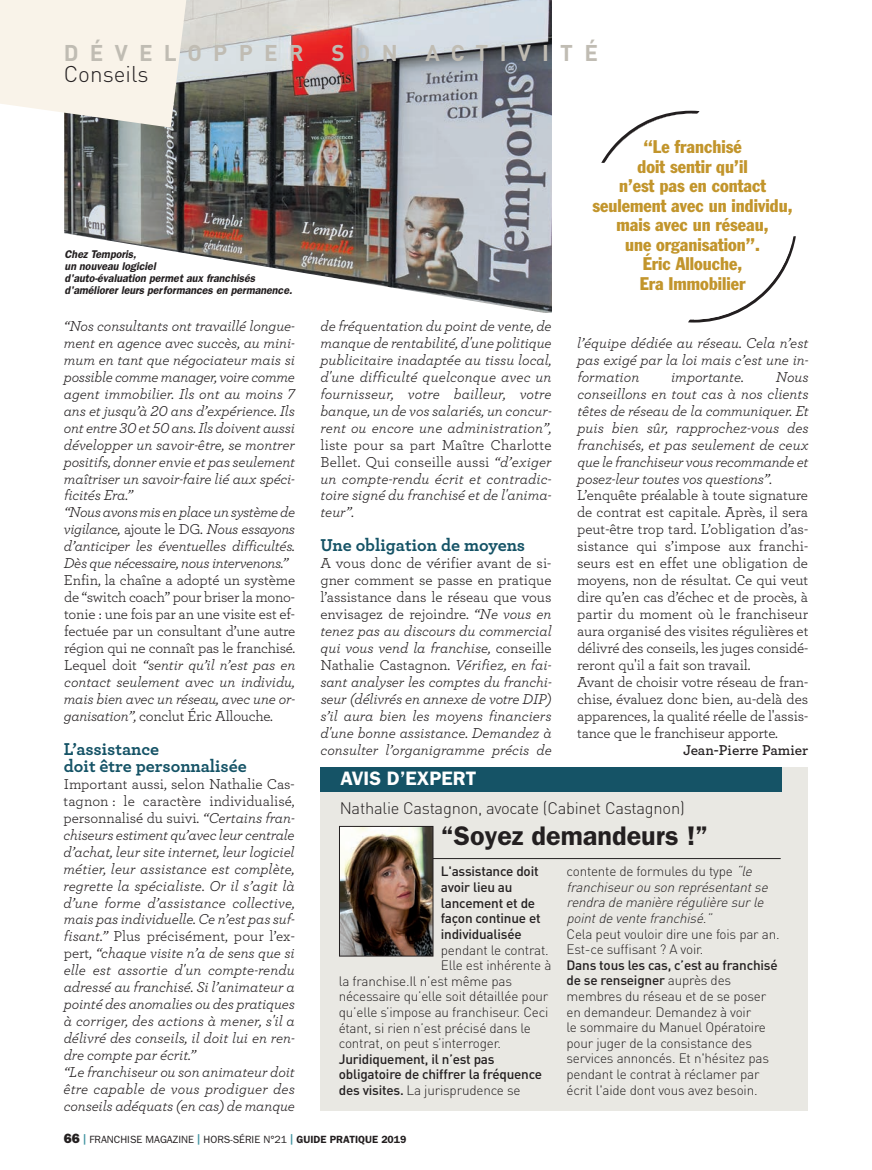
<style>
.page{position:relative;width:872px;height:1170px;background:#fff}
.page>*{position:absolute;margin:0;border:0;box-sizing:border-box;transform-origin:0 0}
.t1{font:600 27px "Franklin Gothic";color:#231f20}
.t2{font:700 22.5px "DIN";letter-spacing:.5em;color:#c0bcb3}
.t3{font:300 22.5px "DIN";color:#231f20}
.t4{font:600 19.5px "Franklin Gothic";color:#fff}
.t5{font:condensed 18px/19.5px "Franklin Gothic";color:#c2952c;text-align:center}
.t6{font:18px/17px "Archer Bold LF";color:#155366}
.t7{font:300 16.5px "DIN";letter-spacing:-.015em;color:#231f20}
.t8{font:15px/17px "Archer Book LF Italic";letter-spacing:-.01em;color:#231f20;text-align:justify}
.t9{font:15px/17px "Archer Book LF";letter-spacing:-.005em;color:#231f20;text-align:justify}
.t10{font:15px "Archer Semibold LF";color:#231f20}
.t11{font:300 13.5px/15.6px "DIN";letter-spacing:-.015em;color:#231f20}
.t12{font:500 13.5px/15.6px "DIN";letter-spacing:-.015em;color:#231f20}
.t13{font:italic 300 13.5px/15.6px "DIN";color:#231f20}
.t14{font:italic 600 11.25px/12px "Franklin Gothic";letter-spacing:-.005em;color:#231f20;scale:.95 1}
.t15{font:10.5px "Franklin Gothic";color:#231f20}
.s1{font-family:"Archer Book LF"}
.s2{font-family:"Archer Book LF Italic"}
.s3{font-weight:300}
.s4{font-style:normal}
.s5{font-weight:500}
.s6{font-weight:800;font-size:13.5px}
.s7{font-weight:600;color:#4193a0}
.s8{font-weight:600}
</style>
<div class="page">
<img style="left:64px;top:0;width:488px;height:313px">
<svg style="left:601px;top:111px;width:98px;height:52px"></svg>
<svg style="left:688px;top:236px;width:108px;height:86px"></svg>
<div style="left:589px;top:114px;width:206px;height:205px;background:#fff;border-radius:50%"></div>
<div style="left:320px;top:767px;width:488px;height:343px;background:#e9e8e3"></div>
<div style="left:320px;top:767px;width:462px;height:24px;background:#155366"></div>
<hr style="left:373px;top:858px;width:407px;height:1px;background:#231f20">
<img style="left:341px;top:828px;width:90px;height:126px">
<div style="left:339px;top:826px;width:94px;height:130px;border:1px solid #231f20"></div>
<svg style="left:0;top:0;width:189px;height:128px"></svg>
<h2 class="t2" style="left:64px;top:40px;width:535px">DÉVELOPPER SON ACTIVITÉ</h2>
<h2 class="t3" style="left:64px;top:61px;width:86px">Conseils</h2>
<p class="t14" style="left:65px;top:248px;width:241px">Chez Temporis,<br>un nouveau logiciel<br>d'auto-évaluation permet aux franchisés d'améliorer leurs performances en permanence.</p>
<p class="t8" style="left:64px;top:319px;width:233px;text-align:left">“Nos consultants ont travaillé longue&shy;ment en agence avec succès, au mini&shy;mum en tant que négociateur mais si possible comme manager, voire comme agent immobilier. Ils ont au moins 7 ans et jusqu’à 20 ans d’expérience. Ils ont entre 30 et 50 ans. Ils doivent aussi développer un savoir-être, se montrer positifs, donner envie et pas seulement maîtriser un savoir-faire lié aux spéci&shy;ficités Era.”<br>“Nous avons mis en place un système de vigilance, <span class="s1">ajoute le DG.</span> Nous essayons d’anticiper les éventuelles difficultés.<br>Dès que nécessaire, nous intervenons.”</p>
<p class="t9" style="left:64px;top:573px;width:233px">Enfin, la chaîne a adopté un système de “switch coach” pour briser la mono&shy;tonie : une fois par an une visite est ef&shy;fectuée par un consultant d’une autre région qui ne connaît pas le franchisé.</p>
<p class="t8" style="left:64px;top:658px;width:233px"><span class="s1">Lequel doit</span> “sentir qu’il n’est pas en contact seulement avec un individu, mais bien avec un réseau, avec une or-</p>
<p class="t9" style="left:64px;top:709px;width:211px"><span class="s2">ganisation”,</span> conclut Éric Allouche.</p>
<p class="t6" style="left:64px;top:742px;width:184px">L’assistance<br>doit être personnalisée</p>
<p class="t9" style="left:64px;top:776px;width:233px">Important aussi, selon Nathalie Cas&shy;tagnon : le caractère individualisé, personnalisé du suivi. <span class="s2">“Certains fran-</span></p>
<p class="t8" style="left:64px;top:827px;width:233px">chiseurs estiment qu’avec leur centrale d’achat, leur site internet, leur logiciel métier, leur assistance est complète, regrette la spécialiste. Or il s’agit là d’une forme d’assistance collective, mais pas individuelle. Ce n’est pas suf-</p>
<p class="t9" style="left:64px;top:929px;width:232px"><span class="s2">fisant.”</span> Plus précisément, pour l’ex-</p>
<p class="t8" style="left:64px;top:946px;width:233px;text-align:left"><span class="s1">pert,</span> “chaque visite n’a de sens que si elle est assortie d'un compte-rendu adressé au franchisé. Si l’animateur a pointé des anomalies ou des pratiques à corriger, des actions à mener, s'il a délivré des conseils, il doit lui en ren&shy;dre compte par écrit.”<br>“Le franchiseur ou son animateur doit être capable de vous prodiguer des conseils adéquats (en cas) de manque</p>
<p class="t8" style="left:320px;top:319px;width:233px">de fréquentation du point de vente, de manque de rentabilité, d'une politique publicitaire inadaptée au tissu local, d'une difficulté quelconque avec un fournisseur, votre bailleur, votre banque, un de vos salariés, un concur&shy;rent ou encore une administration”,</p>
<p class="t9" style="left:320px;top:437px;width:233px">liste pour sa part Maître Charlotte<br>Bellet. Qui conseille aussi <span class="s2">“d’exiger</span></p>
<p class="t8" style="left:320px;top:471px;width:233px">un compte-rendu écrit et contradic&shy;toire signé du franchisé et de l'anima&shy;teur”.</p>
<p class="t6" style="left:320px;top:538px;width:206px">Une obligation de moyens</p>
<p class="t9" style="left:320px;top:556px;width:233px">A vous donc de vérifier avant de si&shy;gner comment se passe en pratique l’assistance dans le réseau que vous envisagez de rejoindre. <span class="s2">“Ne vous en</span></p>
<p class="t8" style="left:320px;top:624px;width:233px">tenez pas au discours du commercial qui vous vend la franchise, <span class="s1">conseille</span></p>
<p class="t9" style="left:320px;top:658px;width:232px">Nathalie Castagnon. <span class="s2">Vérifiez, en fai-</span></p>
<p class="t8" style="left:320px;top:675px;width:233px">sant analyser les comptes du franchi&shy;seur (délivrés en annexe de votre DIP) s’il aura bien les moyens financiers d'une bonne assistance. Demandez à consulter l’organigramme précis de</p>
<h3 class="t4" style="left:340px;top:766px;width:137px">AVIS D’EXPERT</h3>
<p class="t5" style="left:592px;top:138px;width:202px">“Le franchisé<br>doit sentir qu’il<br>n’est pas en contact seulement avec un individu, mais avec un réseau,<br>une organisation”.<br>Éric Allouche,<br>Era Immobilier</p>
<p class="t8" style="left:577px;top:336px;width:233px">l’équipe dédiée au réseau. Cela n’est pas exigé par la loi mais c’est une in&shy;formation</p>
<p class="t8" style="left:577px;top:370px;width:233px;text-indent:198px">Nous conseillons en tout cas à nos clients têtes de réseau de la communiquer. Et puis bien sûr, rapprochez-vous des franchisés, et pas seulement de ceux que le franchiseur vous recommande et posez-leur toutes vos questions”.</p>
<p class="t9" style="left:577px;top:488px;width:233px;text-align:left">L’enquête préalable à toute signature de contrat est capitale. Après, il sera peut-être trop tard. L’obligation d’as&shy;sistance qui s’impose aux franchi&shy;seurs est en effet une obligation de moyens, non de résultat. Ce qui veut dire qu’en cas d’échec et de procès, à partir du moment où le franchiseur aura organisé des visites régulières et délivré des conseils, les juges considé&shy;reront qu'il a fait son travail.<br>Avant de choisir votre réseau de fran&shy;chise, évaluez donc bien, au-delà des apparences, la qualité réelle de l'assis&shy;tance que le franchiseur apporte.</p>
<p class="t10" style="left:683px;top:745px;width:127px">Jean-Pierre Pamier</p>
<p class="t8" style="left:671px;top:370px;width:74px">importante.</p>
<p class="t7" style="left:340px;top:799px;width:346px">Nathalie Castagnon, avocate (Cabinet Castagnon)</p>
<h1 class="t1" style="left:441px;top:820px;width:269px">“Soyez demandeurs !”</h1>
<p class="t12" style="left:441px;top:863px;width:101px">L'assistance doit avoir lieu au lancement et de façon continue et individualisée</p>
<p class="t11" style="left:441px;top:941px;width:109px">pendant le contrat.</p>
<p class="t11" style="left:441px;top:957px;width:112px">Elle est inhérente à</p>
<p class="t11" style="left:339px;top:973px;width:175px">la franchise.Il n’est même pas</p>
<p class="t11" style="left:339px;top:988px;width:211px">nécessaire qu’elle soit détaillée pour</p>
<p class="t11" style="left:339px;top:1004px;width:211px">qu’elle s’impose au franchiseur. Ceci</p>
<p class="t11" style="left:339px;top:1020px;width:194px">étant, si rien n’est précisé dans le</p>
<p class="t11" style="left:339px;top:1035px;width:164px">contrat, on peut s’interroger.</p>
<p class="t12" style="left:339px;top:1051px;width:205px">Juridiquement, il n’est pas obligatoire de chiffrer la fréquence des visites. <span class="s3">La jurisprudence se</span></p>
<p class="t13" style="left:566px;top:863px;width:206px"><span class="s4">contente de formules du type</span> “le franchiseurou son représentantse rendra de manière régulière surle pointde vente franchisé.”</p>
<p class="t11" style="left:566px;top:926px;width:215px">Cela peut vouloir dire une fois par an.<br>Est-ce suffisant ? A voir.</p>
<p class="t11" style="left:566px;top:957px;width:213px"><span class="s5">Dans tous les cas, c’est au franchisé de se renseigner</span> auprès des membres du réseau et de se poser en demandeur. Demandez à voir<br>le sommaire du Manuel Opératoire pour juger de la consistance des services annoncés. Et n'hésitez pas pendant le contrat à réclamer par écrit l'aide dont vous avez besoin.</p>
<p class="t15" style="left:64px;top:1133px;width:344px"><span class="s6">66</span> <span class="s7">|</span> FRANCHISE MAGAZINE <span class="s7">|</span> HORS-SÉRIE N°21 <span class="s7">|</span> <span class="s8">GUIDE PRATIQUE 2019</span></p>
</div>
